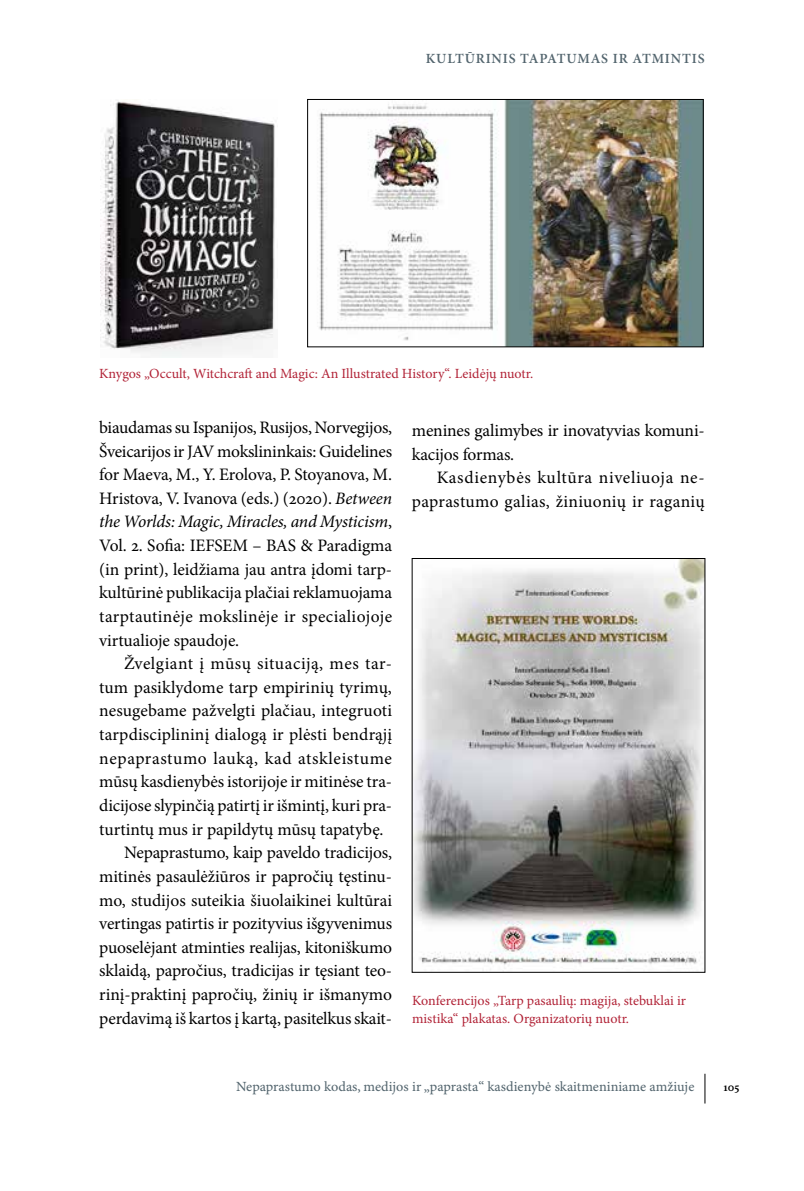
<style>
.page{position:relative;width:804px;height:1191px;background:#fff}
.page>*{position:absolute;margin:0;border:0;box-sizing:border-box;transform-origin:0 0}
.t1{font:17.5px/23.6px "Minion Pro";letter-spacing:-.005em;color:#000;text-align:justify}
.t2{font:17.5px/23.6px "Minion Pro";letter-spacing:.02em;color:#000;text-align:right}
.t3{font:17.5px "Minion Pro";letter-spacing:.035em;color:#000}
.t4{font:17.5px "Minion Pro";letter-spacing:.025em;color:#000}
.t5{font:14px/17.5px "Minion Pro";letter-spacing:-.005em;color:#b12236}
.t6{font:14px "Minion Pro Capt";color:#53656e}
.t7{font:600 14px "Minion Pro";letter-spacing:.06em;color:#53656e}
.t8{font:600 12.25px "Minion Pro";color:#000}
.s1{font-style:italic}
</style>
<div class="page">
<hr style="left:704px;top:1073px;width:1px;height:30px;background:#000">
<img style="left:101px;top:101px;width:174px;height:256px">
<img style="left:319px;top:101px;width:382px;height:244px">
<div style="left:307px;top:99px;width:396px;height:248px;border:1px solid #000"></div>
<img style="left:414px;top:560px;width:289px;height:410px">
<p class="t7" style="left:426px;top:49px;width:280px">KULTŪRINIS TAPATUMAS IR ATMINTIS</p>
<p class="t5" style="left:99px;top:364px;width:435px">Knygos „Occult, Witchcraft and Magic: An Illustrated History“. Leidėjų nuotr.</p>
<p class="t1" style="left:99px;top:415px;width:294px">biaudamas su Ispanijos, Rusijos, Norvegijos, Šveicarijos ir JAV mokslininkais: Guidelines for Maeva, M., Y. Erolova, P. Stoyanova, M.<br>Hristova, V. Ivanova (eds.) (2020). <span class="s1">Between the Worlds: Magic, Miracles, and Mysticism</span>, Vol. 2. Sofia: IEFSEM – BAS &amp; Paradigma (in print), leidžiama jau antra įdomi tarp&shy;kultūrinė publikacija plačiai reklamuojama tarptautinėje mokslinėje ir specialiojoje virtualioje spaudoje.</p>
<p class="t4" style="left:124px;top:652px;width:269px">Žvelgiant į mūsų situaciją, mes tar-</p>
<p class="t1" style="left:99px;top:675px;width:294px">tum pasiklydome tarp empirinių tyrimų,</p>
<p class="t1" style="left:99px;top:699px;width:294px">nesugebame pažvelgti plačiau, integruoti</p>
<p class="t1" style="left:99px;top:723px;width:294px">tarpdisciplininį dialogą ir plėsti bendrąjį</p>
<p class="t3" style="left:99px;top:746px;width:294px">nepaprastumo lauką, kad atskleistume</p>
<p class="t1" style="left:99px;top:770px;width:294px">mūsų kasdienybės istorijoje ir mitinėse tra-</p>
<p class="t1" style="left:99px;top:793px;width:294px">dicijose slypinčią patirtį ir išmintį, kuri pra-</p>
<p class="t1" style="left:99px;top:817px;width:286px">turtintų mus ir papildytų mūsų tapatybę.</p>
<p class="t1" style="left:124px;top:841px;width:269px">Nepaprastumo, kaip paveldo tradicijos,</p>
<p class="t1" style="left:99px;top:864px;width:294px">mitinės pasaulėžiūros ir papročių tęstinu-</p>
<p class="t1" style="left:99px;top:888px;width:294px">mo, studijos suteikia šiuolaikinei kultūrai</p>
<p class="t1" style="left:99px;top:912px;width:294px">vertingas patirtis ir pozityvius išgyvenimus</p>
<p class="t1" style="left:99px;top:935px;width:294px">puoselėjant atminties realijas, kitoniškumo</p>
<p class="t1" style="left:99px;top:959px;width:294px">sklaidą, papročius, tradicijas ir tęsiant teo-</p>
<p class="t1" style="left:99px;top:982px;width:294px">rinį-praktinį papročių, žinių ir išmanymo</p>
<p class="t1" style="left:99px;top:1006px;width:292px">perdavimą iš kartos į kartą, pasitelkus skait-</p>
<p class="t1" style="left:412px;top:419px;width:294px">menines galimybes ir inovatyvias komuni&shy;kacijos formas.</p>
<p class="t2" style="left:412px;top:466px;width:294px">Kasdienybės kultūra niveliuoja ne&shy;paprastumo galias, žiniuonių ir raganių</p>
<p class="t5" style="left:412px;top:992px;width:275px">Konferencijos „Tarp pasaulių: magija, stebuklai ir mistika“ plakatas. Organizatorių nuotr.</p>
<p class="t6" style="left:236px;top:1078px;width:460px">Nepaprastumo kodas, medijos ir „paprasta“ kasdienybė skaitmeniniame amžiuje</p>
<p class="t8" style="left:723px;top:1078px;width:18px">105</p>
</div>
